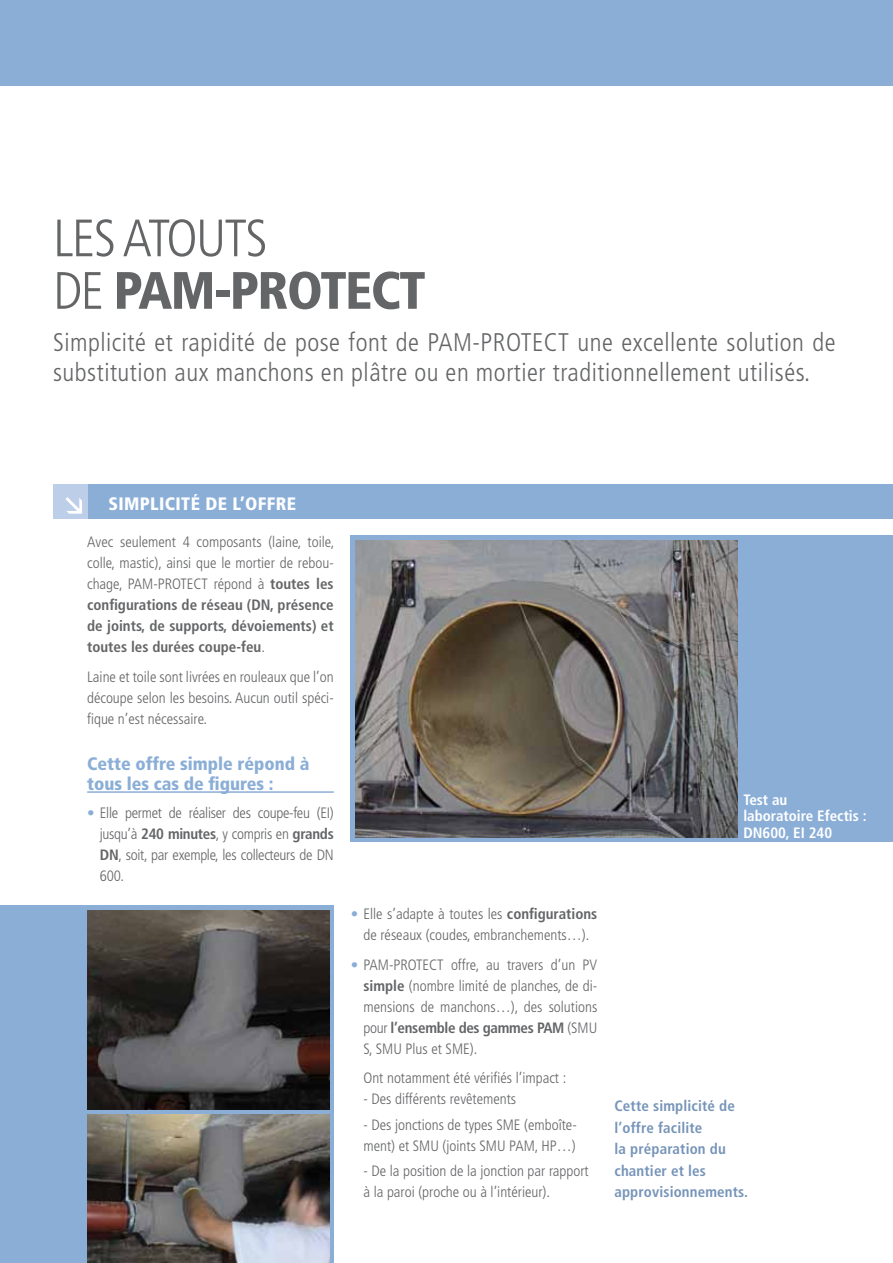
<style>
.page{position:relative;width:893px;height:1263px;background:#fff}
.page>*{position:absolute;margin:0;border:0;box-sizing:border-box;transform-origin:0 0}
.t1{font:300 condensed 52.5px/52.5px "Frutiger";letter-spacing:-.03em;color:#646567}
.t2{font:300 condensed 25.5px/30px "Frutiger";letter-spacing:.02em;color:#646567}
.t3{font:900 condensed 18px/19.5px "Frutiger";color:#8baed7}
.t4{font:900 condensed 18px "Frutiger";letter-spacing:.02em;color:#fff}
.t5{font:300 condensed 15px/21px "Frutiger";color:#646567;text-align:justify}
.t6{font:700 condensed 15px/21.5px "Frutiger";letter-spacing:.01em;color:#7694b9}
.t7{font:700 condensed 15px/16.5px "Frutiger";color:#fff}
.s1{font-weight:900}
.s2{font-weight:700}
.s3{color:#8baed7}
</style>
<div class="page">
<div style="left:0;top:906px;width:334px;height:357px;background:#8baed7"></div>
<div style="left:0;top:0;width:893px;height:85px;background:#8baed7"></div>
<div style="left:351px;top:536px;width:542px;height:306px;background:#8baed7"></div>
<img style="left:355px;top:540px;width:383px;height:298px">
<img style="left:87px;top:910px;width:243px;height:200px">
<img style="left:87px;top:1114px;width:243px;height:149px">
<div style="left:87px;top:485px;width:806px;height:34px;background:#8baed7"></div>
<div style="left:53px;top:485px;width:34px;height:34px;background:#bccee8"></div>
<svg style="left:65px;top:497px;width:17px;height:17px"></svg>
<hr style="left:87px;top:791px;width:247px;height:2px;background:#8baed7">
<h1 class="t1" style="left:53px;top:213px;width:262px">LES ATOUTS<br>DE <span class="s1">PAM-PROTECT</span></h1>
<h2 class="t2" style="left:53px;top:327px;width:784px">Simplicité et rapidité de pose font de PAM-PROTECT une excellente solution de substitution aux manchons en plâtre ou en mortier traditionnellement utilisés.</h2>
<p class="t4" style="left:108px;top:493px;width:189px">Simplicité de l’offre</p>
<p class="t5" style="left:87px;top:532px;width:249px">Avec seulement 4 composants (laine, toile, colle, mastic), ainsi que le mortier de rebou&shy;chage, PAM-PROTECT répond à <span class="s2">toutes les configurations de réseau (DN, présence de joints, de supports, dévoiements) et toutes les durées coupe-feu</span>.</p>
<p class="t5" style="left:87px;top:666px;width:248px">Laine et toile sont livrées en rouleaux que l’on découpe selon les besoins. Aucun outil spéci&shy;fique n’est nécessaire.</p>
<p class="t3" style="left:87px;top:754px;width:224px">Cette offre simple répond à tous les cas de figures :</p>
<p class="t5" style="left:100px;top:802px;width:235px;text-indent:-13px"><span class="s3">•</span> Elle permet de réaliser des coupe-feu (EI) jusqu’à <span class="s2">240 minutes</span>, y compris en <span class="s2">grands DN</span>, soit, par exemple, les collecteurs de DN 600.</p>
<p class="t7" style="left:743px;top:791px;width:125px">Test au<br>laboratoire Efectis :<br>DN600, EI 240</p>
<p class="t5" style="left:351px;top:904px;width:248px;text-align:center"><span class="s3">•</span> Elle s’adapte à toutes les <span class="s2">configurations </span>de réseaux (coudes, embranchements…).</p>
<p class="t5" style="left:363px;top:954px;width:235px;text-align:left;text-indent:-13px"><span class="s3">•</span> PAM-PROTECT offre, au travers d’un PV <span class="s2">simple</span> (nombre limité de planches, de di&shy;mensions de manchons…), des solutions pour <span class="s2">l’ensemble des gammes PAM</span> (SMU S, SMU Plus et SME).</p>
<p class="t5" style="left:363px;top:1068px;width:204px">Ont notamment été vérifiés l’impact :</p>
<p class="t5" style="left:363px;top:1089px;width:154px">- Des différents revêtements</p>
<p class="t5" style="left:363px;top:1114px;width:215px">- Des jonctions de types SME (emboîte&shy;ment) et SMU (joints SMU PAM, HP…)</p>
<p class="t5" style="left:363px;top:1160px;width:227px">- De la position de la jonction par rapport à la paroi (proche ou à l’intérieur).</p>
<p class="t6" style="left:614px;top:1095px;width:135px">Cette simplicité de l’offre facilite<br>la préparation du chantier et les approvisionnements.</p>
</div>
